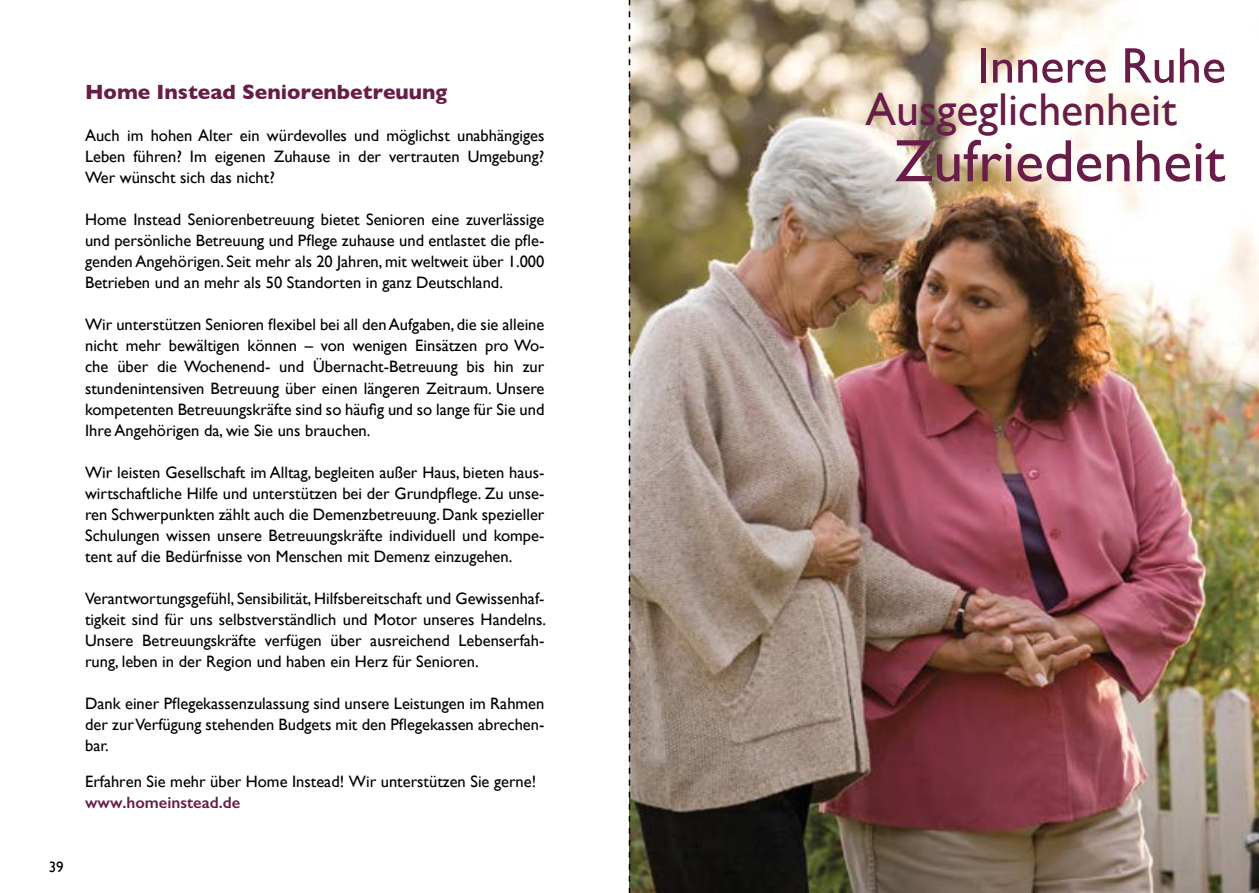
<style>
.page{position:relative;width:1259px;height:893px;background:#fff}
.page>*{position:absolute;margin:0;border:0;box-sizing:border-box;transform-origin:0 0}
.t1{font:60px "Gill Sans";color:#671d47}
.t2{font:50.25px "Gill Sans";color:#671d47}
.t3{font:45.9px "Gill Sans";color:#671d47}
.t4{font:700 21px "Gill Sans";color:#671d47}
.t5{font:16.5px/21px "Gill Sans";color:#000;text-align:justify}
.t6{font:600 16.5px "Gill Sans";color:#671d47}
.t7{font:15px "Gill Sans";color:#000}
</style>
<div class="page">
<img style="left:630px;top:0;width:629px;height:893px">
<svg style="left:629px;top:0;width:1px;height:893px"></svg>
<p class="t7" style="left:49px;top:858px;width:16px">39</p>
<p class="t4" style="left:85px;top:76px;width:364px">Home Instead Seniorenbetreuung</p>
<p class="t5" style="left:85px;top:125px;width:461px">Auch im hohen Alter ein würdevolles und möglichst unabhängiges Leben führen? Im eigenen Zuhause in der vertrauten Umgebung?<br>Wer wünscht sich das nicht?</p>
<p class="t5" style="left:85px;top:209px;width:461px">Home Instead Seniorenbetreuung bietet Senioren eine zuverlässige und persönliche Betreuung und Pflege zuhause und entlastet die pfle&shy;genden Angehörigen. Seit mehr als 20 Jahren, mit weltweit über 1.000<br>Betrieben und an mehr als 50 Standorten in ganz Deutschland.</p>
<p class="t5" style="left:85px;top:314px;width:461px">Wir unterstützen Senioren flexibel bei all denAufgaben, die sie alleine nicht mehr bewältigen können – von wenigen Einsätzen pro Wo&shy;che über die Wochenend- und Übernacht-Betreuung bis hin zur stundenintensiven Betreuung über einen längeren Zeitraum. Unsere kompetenten Betreuungskräfte sind so häufig und so lange für Sie und Ihre Angehörigen da, wie Sie uns brauchen.</p>
<p class="t5" style="left:85px;top:461px;width:461px">Wir leisten Gesellschaft im Alltag, begleiten außer Haus, bieten haus&shy;wirtschaftliche Hilfe und unterstützen bei der Grundpflege. Zu unse&shy;ren Schwerpunkten zählt auch die Demenzbetreuung. Dank spezieller Schulungen wissen unsere Betreuungskräfte individuell und kompe&shy;tent auf die Bedürfnisse von Menschen mit Demenz einzugehen.</p>
<p class="t5" style="left:85px;top:587px;width:462px">Verantwortungsgefühl, Sensibilität, Hilfsbereitschaft und Gewissenhaf&shy;tigkeit sind für uns selbstverständlich und Motor unseres Handelns.<br>Unsere Betreuungskräfte verfügen über ausreichend Lebenserfah&shy;rung, leben in der Region und haben ein Herz für Senioren.</p>
<p class="t5" style="left:85px;top:692px;width:461px">Dank einer Pflegekassenzulassung sind unsere Leistungen im Rahmen der zurVerfügung stehenden Budgets mit den Pflegekassen abrechen&shy;bar.</p>
<p class="t5" style="left:85px;top:771px;width:452px">Erfahren Sie mehr über Home Instead! Wir unterstützen Sie gerne!</p>
<p class="t6" style="left:85px;top:793px;width:157px">www.homeinstead.de</p>
<h2 class="t2" style="left:977px;top:36px;width:250px">Innere Ruhe</h2>
<h3 class="t3" style="left:865px;top:82px;width:313px">Ausgeglichenheit</h3>
<h1 class="t1" style="left:894px;top:126px;width:332px">Zufriedenheit</h1>
</div>
